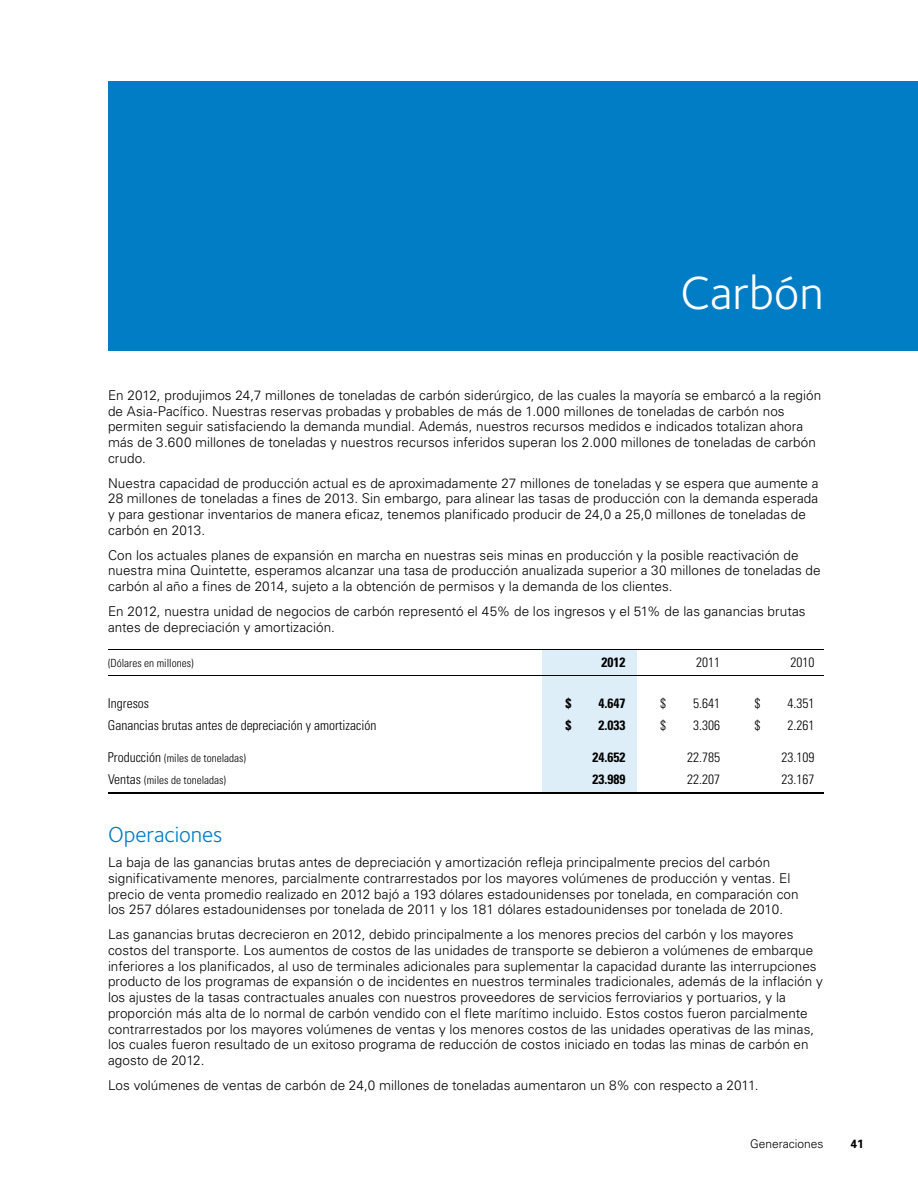
<style>
.page{position:relative;width:918px;height:1188px;background:#fff}
.page>*{position:absolute;margin:0;border:0;box-sizing:border-box;transform-origin:0 0}
.t1{font:48px "Foundry Sterling";color:#fff}
.t2{font:22.5px "Foundry Sterling";letter-spacing:-.005em;color:#007dc5}
.t3{font:300 13.5px/15.8px "Univers";letter-spacing:.005em;color:#000}
.t4{font:300 condensed 13.5px "Univers";color:#000}
.t5{font:700 condensed 13.5px "Univers";color:#000}
.t6{font:300 12px "Univers";color:#000}
.t7{font:700 12px "Univers";color:#000}
.t8{font:300 condensed 11.25px "Univers";color:#000}
.s1{font-size:13.5px}
</style>
<div class="page">
<div style="left:542px;top:649px;width:94px;height:144px;background:#deeef8"></div>
<hr style="left:108px;top:649px;width:716px;height:1px;background:#000">
<hr style="left:108px;top:675px;width:716px;height:1px;background:#000">
<hr style="left:108px;top:792px;width:716px;height:2px;background:#000">
<div style="left:108px;top:81px;width:810px;height:270px;background:#007dc5"></div>
<h1 class="t1" style="left:681px;top:265px;width:144px">Carbón</h1>
<p class="t3" style="left:108px;top:387px;width:715px">En 2012, produjimos 24,7 millones de toneladas de carbón siderúrgico, de las cuales la mayoría se embarcó a la región de Asia-Pacífico. Nuestras reservas probadas y probables de más de 1.000 millones de toneladas de carbón nos permiten seguir satisfaciendo la demanda mundial. Además, nuestros recursos medidos e indicados totalizan ahora más de 3.600 millones de toneladas y nuestros recursos inferidos superan los 2.000 millones de toneladas de carbón crudo.</p>
<p class="t3" style="left:108px;top:474px;width:712px">Nuestra capacidad de producción actual es de aproximadamente 27 millones de toneladas y se espera que aumente a 28 millones de toneladas a fines de 2013. Sin embargo, para alinear las tasas de producción con la demanda esperada y para gestionar inventarios de manera eficaz, tenemos planificado producir de 24,0 a 25,0 millones de toneladas de carbón en 2013.</p>
<p class="t3" style="left:108px;top:546px;width:714px">Con los actuales planes de expansión en marcha en nuestras seis minas en producción y la posible reactivación de nuestra mina Quintette, esperamos alcanzar una tasa de producción anualizada superior a 30 millones de toneladas de carbón al año a fines de 2014, sujeto a la obtención de permisos y la demanda de los clientes.</p>
<p class="t3" style="left:108px;top:603px;width:699px">En 2012, nuestra unidad de negocios de carbón representó el 45% de los ingresos y el 51% de las ganancias brutas antes de depreciación y amortización.</p>
<p class="t8" style="left:108px;top:656px;width:87px">(Dólares en millones)</p>
<p class="t5" style="left:602px;top:654px;width:25px">2012</p>
<p class="t4" style="left:696px;top:654px;width:25px">2011</p>
<p class="t4" style="left:791px;top:654px;width:25px">2010</p>
<p class="t4" style="left:108px;top:695px;width:43px">Ingresos</p>
<p class="t5" style="left:566px;top:695px;width:7px">$</p>
<p class="t5" style="left:599px;top:695px;width:28px">4.647</p>
<p class="t4" style="left:660px;top:695px;width:7px">$</p>
<p class="t4" style="left:693px;top:695px;width:28px">5.641</p>
<p class="t4" style="left:755px;top:695px;width:7px">$</p>
<p class="t4" style="left:788px;top:695px;width:28px">4.351</p>
<p class="t4" style="left:108px;top:717px;width:270px">Ganancias brutas antes de depreciación y amortización</p>
<p class="t5" style="left:566px;top:717px;width:7px">$</p>
<p class="t5" style="left:599px;top:717px;width:28px">2.033</p>
<p class="t4" style="left:660px;top:717px;width:7px">$</p>
<p class="t4" style="left:693px;top:717px;width:28px">3.306</p>
<p class="t4" style="left:755px;top:717px;width:7px">$</p>
<p class="t4" style="left:788px;top:717px;width:28px">2.261</p>
<p class="t8" style="left:108px;top:751px;width:140px"><span class="s1">Producción</span> (miles de toneladas)</p>
<p class="t5" style="left:593px;top:749px;width:34px">24.652</p>
<p class="t4" style="left:687px;top:749px;width:34px">22.785</p>
<p class="t4" style="left:782px;top:749px;width:34px">23.109</p>
<p class="t8" style="left:108px;top:773px;width:120px"><span class="s1">Ventas</span> (miles de toneladas)</p>
<p class="t5" style="left:593px;top:771px;width:34px">23.989</p>
<p class="t4" style="left:687px;top:771px;width:34px">22.207</p>
<p class="t4" style="left:782px;top:771px;width:34px">23.167</p>
<h2 class="t2" style="left:108px;top:822px;width:116px">Operaciones</h2>
<p class="t3" style="left:108px;top:854px;width:692px">La baja de las ganancias brutas antes de depreciación y amortización refleja principalmente precios del carbón significativamente menores, parcialmente contrarrestados por los mayores volúmenes de producción y ventas. El precio de venta promedio realizado en 2012 bajó a 193 dólares estadounidenses por tonelada, en comparación con los 257 dólares estadounidenses por tonelada de 2011 y los 181 dólares estadounidenses por tonelada de 2010.</p>
<p class="t3" style="left:108px;top:926px;width:716px">Las ganancias brutas decrecieron en 2012, debido principalmente a los menores precios del carbón y los mayores costos del transporte. Los aumentos de costos de las unidades de transporte se debieron a volúmenes de embarque inferiores a los planificados, al uso de terminales adicionales para suplementar la capacidad durante las interrupciones producto de los programas de expansión o de incidentes en nuestros terminales tradicionales, además de la inflación y los ajustes de la tasas contractuales anuales con nuestros proveedores de servicios ferroviarios y portuarios, y la proporción más alta de lo normal de carbón vendido con el flete marítimo incluido. Estos costos fueron parcialmente contrarrestados por los mayores volúmenes de ventas y los menores costos de las unidades operativas de las minas, los cuales fueron resultado de un exitoso programa de reducción de costos iniciado en todas las minas de carbón en agosto de 2012.</p>
<p class="t3" style="left:108px;top:1077px;width:652px">Los volúmenes de ventas de carbón de 24,0 millones de toneladas aumentaron un 8% con respecto a 2011.</p>
<p class="t6" style="left:750px;top:1136px;width:75px">Generaciones</p>
<p class="t7" style="left:851px;top:1136px;width:15px">41</p>
</div>
